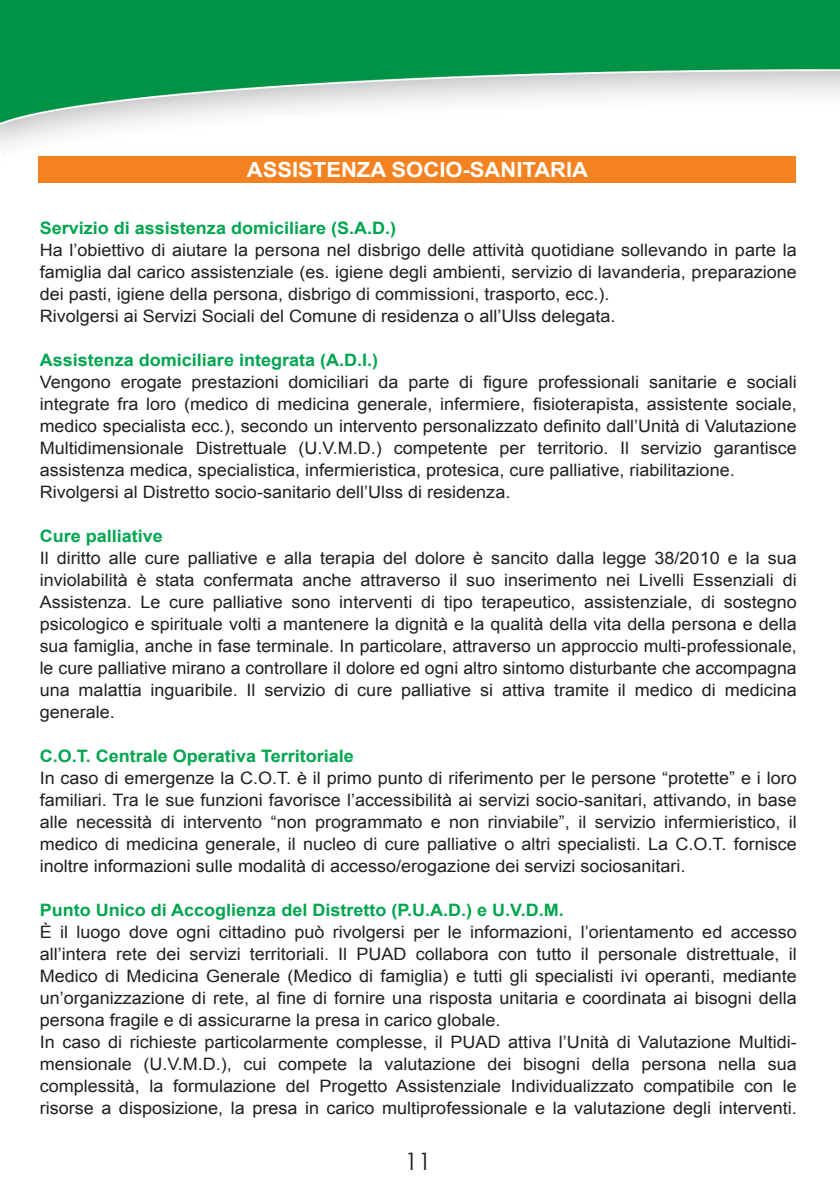
<style>
.page{position:relative;width:840px;height:1191px;background:#fff}
.page>*{position:absolute;margin:0;border:0;box-sizing:border-box;transform-origin:0 0}
.t1{font:24px "Century Gothic";color:#231f20}
.t2{font:700 20.8px "Arial";color:#fff;scale:1.05 1}
.t3{font:17.2px/22px "Arial";color:#231f20;scale:1.05 1}
.t4{font:700 17.2px "Arial";color:#00a54f;scale:1.05 1}
</style>
<div class="page">
<img style="left:0;top:0;width:839px;height:183px">
<div style="left:38px;top:156px;width:757px;height:27px;background:#f58220"></div>
<p class="t2" style="left:247px;top:155px;width:326px">ASSISTENZA SOCIO-SANITARIA</p>
<p class="t4" style="left:40px;top:216px;width:341px">Servizio di assistenza domiciliare (S.A.D.)</p>
<p class="t3" style="left:40px;top:239px;width:722px">Ha l’obiettivo di aiutare la persona nel disbrigo delle attività quotidiane sollevando in parte la famiglia dal carico assistenziale (es. igiene degli ambienti, servizio di lavanderia, preparazione dei pasti, igiene della persona, disbrigo di commissioni, trasporto, ecc.).<br>Rivolgersi ai Servizi Sociali del Comune di residenza o all’Ulss delegata.</p>
<p class="t4" style="left:40px;top:348px;width:323px">Assistenza domiciliare integrata (A.D.I.)</p>
<p class="t3" style="left:40px;top:371px;width:722px">Vengono erogate prestazioni domiciliari da parte di figure professionali sanitarie e sociali integrate fra loro (medico di medicina generale, infermiere, fisioterapista, assistente sociale, medico specialista ecc.), secondo un intervento personalizzato definito dall’Unità di Valutazione Multidimensionale Distrettuale (U.V.M.D.) competente per territorio. Il servizio garantisce assistenza medica, specialistica, infermieristica, protesica, cure palliative, riabilitazione.<br>Rivolgersi al Distretto socio-sanitario dell’Ulss di residenza.</p>
<p class="t4" style="left:40px;top:524px;width:119px">Cure palliative</p>
<p class="t3" style="left:40px;top:547px;width:722px;text-align:justify">Il diritto alle cure palliative e alla terapia del dolore è sancito dalla legge 38/2010 e la sua inviolabilità è stata confermata anche attraverso il suo inserimento nei Livelli Essenziali di Assistenza. Le cure palliative sono interventi di tipo terapeutico, assistenziale, di sostegno psicologico e spirituale volti a mantenere la dignità e la qualità della vita della persona e della sua famiglia, anche in fase terminale. In particolare, attraverso un approccio multi-professionale, le cure palliative mirano a controllare il dolore ed ogni altro sintomo disturbante che accompagna una malattia inguaribile. Il servizio di cure palliative si attiva tramite il medico di medicina generale.</p>
<p class="t4" style="left:40px;top:744px;width:300px">C.O.T. Centrale Operativa Territoriale</p>
<p class="t3" style="left:40px;top:767px;width:722px;text-align:justify">In caso di emergenze la C.O.T. è il primo punto di riferimento per le persone “protette” e i loro familiari. Tra le sue funzioni favorisce l’accessibilità ai servizi socio-sanitari, attivando, in base alle necessità di intervento “non programmato e non rinviabile”, il servizio infermieristico, il medico di medicina generale, il nucleo di cure palliative o altri specialisti. La C.O.T. fornisce inoltre informazioni sulle modalità di accesso/erogazione dei servizi sociosanitari.</p>
<p class="t4" style="left:40px;top:898px;width:500px">Punto Unico di Accoglienza del Distretto (P.U.A.D.) e U.V.D.M.</p>
<p class="t3" style="left:40px;top:921px;width:722px">È il luogo dove ogni cittadino può rivolgersi per le informazioni, l’orientamento ed accesso all’intera rete dei servizi territoriali. Il PUAD collabora con tutto il personale distrettuale, il Medico di Medicina Generale (Medico di famiglia) e tutti gli specialisti ivi operanti, mediante un’organizzazione di rete, al fine di fornire una risposta unitaria e coordinata ai bisogni della persona fragile e di assicurarne la presa in carico globale.<br>In caso di richieste particolarmente complesse, il PUAD attiva l’Unità di Valutazione Multidi&shy;mensionale (U.V.M.D.), cui compete la valutazione dei bisogni della persona nella sua complessità, la formulazione del Progetto Assistenziale Individualizzato compatibile con le risorse a disposizione, la presa in carico multiprofessionale e la valutazione degli interventi.</p>
<h1 class="t1" style="left:405px;top:1146px;width:28px">11</h1>
</div>
